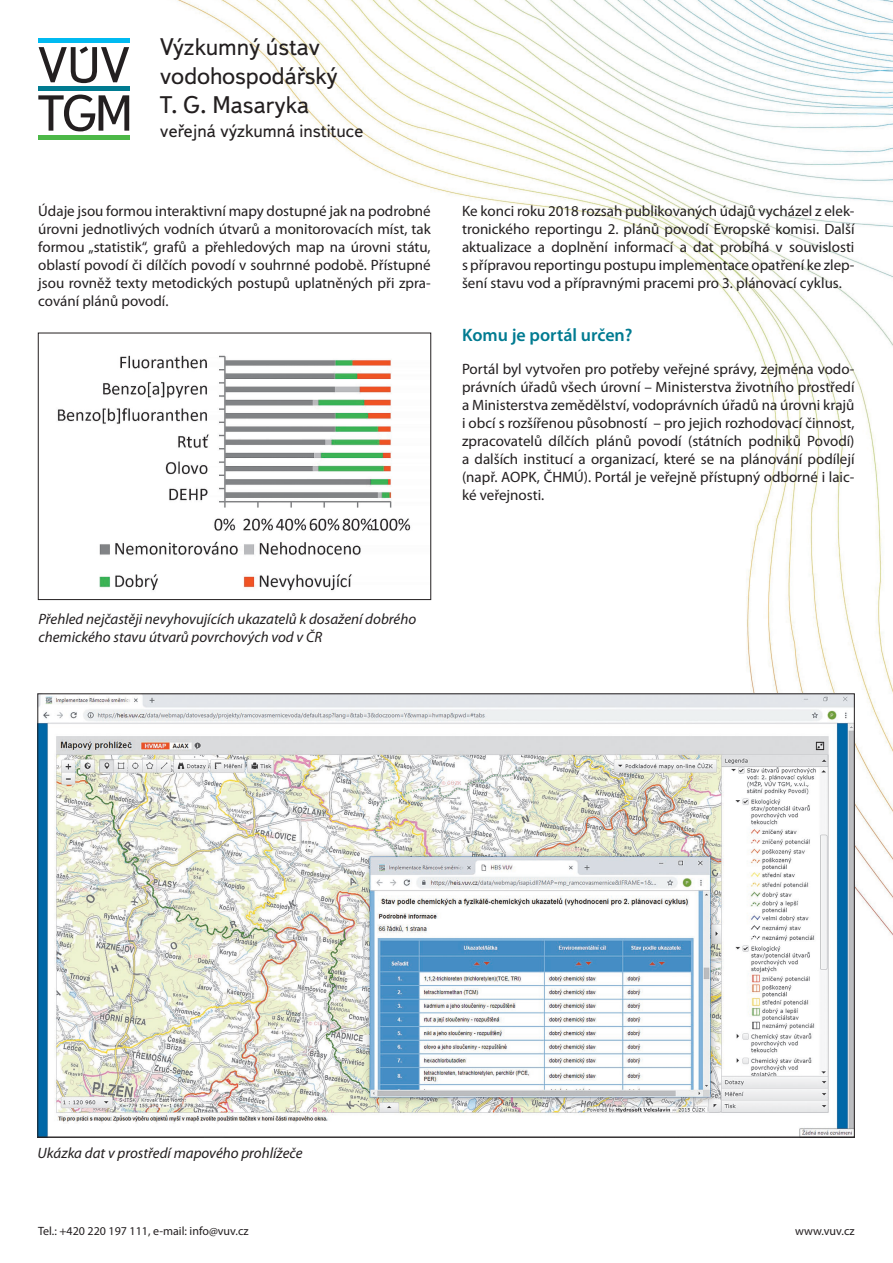
<style>
.page{position:relative;width:893px;height:1263px;background:#fff}
.page>*{position:absolute;margin:0;border:0;box-sizing:border-box;transform-origin:0 0}
.VUV{font:24px "Textbook New";color:#231f20}
.VUV_maly{font:18px "Textbook New";color:#231f20}
.Podnadpis_1{font:600 18px "Myriad Pro";color:#007b91}
.Text_standard{font:15px/18px "Myriad Pro";color:#231f20;text-align:justify}
.Popisek{font:italic 15px/18px "Myriad Pro";color:#231f20}
.Popisek_Zdroj{font:12px "Myriad Pro";color:#231f20}
</style>
<div class="page">
<img style="left:37px;top:0;width:856px;height:1138px">
<hr style="left:38px;top:87px;width:92px;height:4px;background:#007b91">
<hr style="left:38px;top:135px;width:92px;height:4px;background:#4cb848">
<div style="left:38px;top:38px;width:92px;height:5px;background:#00baf1"></div>
<svg style="left:38px;top:95px;width:91px;height:36px"></svg>
<svg style="left:39px;top:46px;width:90px;height:37px"></svg>
<img style="left:40px;top:343px;width:389px;height:255px">
<div style="left:38px;top:333px;width:393px;height:267px;border:1px solid #231f20"></div>
<img style="left:40px;top:696px;width:812px;height:439px">
<p class="VUV" style="left:160px;top:32px;width:162px">Výzkumný ústav</p>
<p class="VUV" style="left:160px;top:61px;width:179px">vodohospodářský</p>
<p class="VUV" style="left:160px;top:90px;width:151px">T. G. Masaryka</p>
<p class="VUV_maly" style="left:160px;top:120px;width:205px">veřejná výzkumná instituce</p>
<p class="Text_standard" style="left:38px;top:202px;width:394px">Údaje jsou formou interaktivní mapy dostupné jak na podrobné úrovni jednotlivých vodních útvarů a monitorovacích míst, tak formou „statistik“, grafů a přehledových map na úrovni státu, oblastí povodí či dílčích povodí v souhrnné podobě. Přístupné jsou rovněž texty metodických postupů uplatněných při zpra&shy;cování plánů povodí.</p>
<p class="Text_standard" style="left:462px;top:202px;width:394px">Ke konci roku 2018 rozsah publikovaných údajů vycházel z elek&shy;tronického reportingu 2. plánů povodí Evropské komisi. Další aktualizace a doplnění informací a dat probíhá v souvislosti s přípravou reportingu postupu implementace opatření ke zlep&shy;šení stavu vod a přípravnými pracemi pro 3. plánovací cyklus.</p>
<p class="Podnadpis_1" style="left:462px;top:325px;width:172px">Komu je portál určen?</p>
<p class="Popisek" style="left:38px;top:610px;width:379px">Přehled nejčastěji nevyhovujících ukazatelů k dosažení dobrého chemického stavu útvarů povrchových vod v ČR</p>
<p class="Text_standard" style="left:462px;top:360px;width:394px">Portál byl vytvořen pro potřeby veřejné správy, zejména vodo&shy;právních úřadů všech úrovní – Ministerstva životního prostředí a Ministerstva zemědělství, vodoprávních úřadů na úrovni krajů i obcí s rozšířenou působností – pro jejich rozhodovací činnost, zpracovatelů dílčích plánů povodí (státních podniků Povodí) a dalších institucí a organizací, které se na plánování podílejí (např. AOPK, ČHMÚ). Portál je veřejně přístupný odborné i laic&shy;ké veřejnosti.</p>
<p class="Popisek" style="left:38px;top:1145px;width:266px">Ukázka dat v prostředí mapového prohlížeče</p>
<p class="Popisek_Zdroj" style="left:38px;top:1224px;width:212px">Tel.: +420 220 197 111, e-mail: info@vuv.cz</p>
<p class="Popisek_Zdroj" style="left:795px;top:1224px;width:61px">www.vuv.cz</p>
</div>
